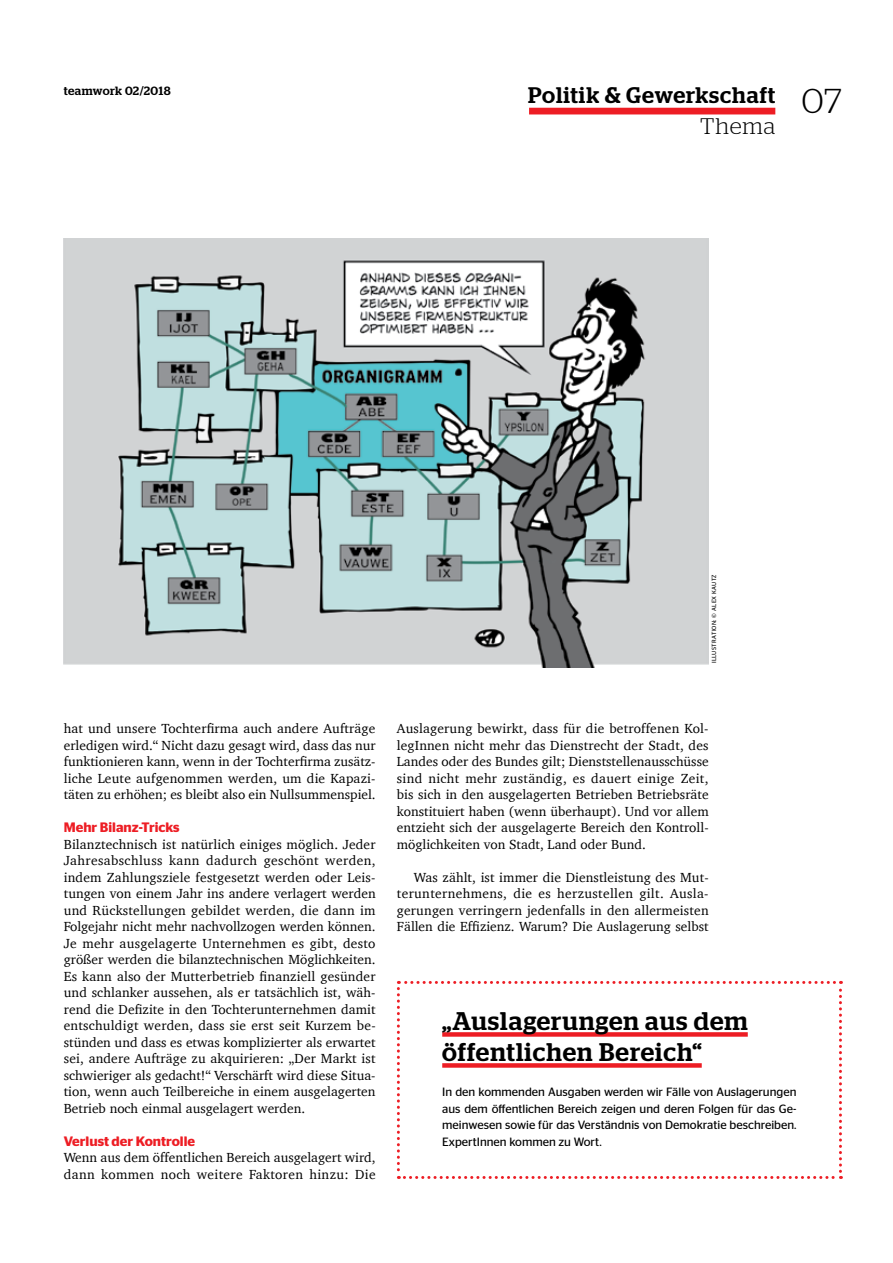
<style>
.page{position:relative;width:893px;height:1263px;background:#fff}
.page>*{position:absolute;margin:0;border:0;box-sizing:border-box;transform-origin:0 0}
.t1{font:300 34.5px "Stag";color:#000}
.t2{font:500 25.5px/31px "Stag";letter-spacing:.04em;color:#000}
.t3{font:500 22.5px "Stag";letter-spacing:.04em;color:#000}
.t4{font:300 22.5px "Stag";letter-spacing:.04em;color:#000}
.t5{font:600 13.65px "Stag Sans";color:#ed1d24}
.t6{font:13.5px/16.5px "Charter";color:#000;text-align:justify}
.t7{font:12px/16.5px "Stag Sans";color:#000;text-align:justify}
.t8{font:500 12px "Stag";letter-spacing:.035em;color:#000}
.t9{font:6px "Stag Sans";color:#000}
</style>
<div class="page">
<div style="left:529px;top:108px;width:246px;height:6px;background:#ed1d24"></div>
<img style="left:64px;top:238px;width:645px;height:429px">
<svg style="left:397px;top:981px;width:445px;height:198px"></svg>
<div style="left:442px;top:1032px;width:306px;height:5px;background:#ed1d24"></div>
<div style="left:442px;top:1063px;width:260px;height:5px;background:#ed1d24"></div>
<p class="t8" style="left:64px;top:83px;width:108px">teamwork 02/2018</p>
<h1 class="t1" style="left:802px;top:81px;width:42px">07</h1>
<h3 class="t3" style="left:528px;top:82px;width:249px">Politik &amp; Gewerkschaft</h3>
<h3 class="t4" style="left:700px;top:113px;width:77px">Thema</h3>
<p class="t9" style="left:711px;top:663px;width:90px;rotate:-90deg">Illustration: © Alex Kautz</p>
<p class="t6" style="left:64px;top:720px;width:313px">hat und unsere Tochterfirma auch andere Aufträge erledigen wird.“ Nicht dazu gesagt wird, dass das nur funktionieren kann, wenn in der Tochterfirma zusätz&shy;liche Leute aufgenommen werden, um die Kapazi&shy;täten zu erhöhen; es bleibt also ein Nullsummenspiel.</p>
<p class="t5" style="left:64px;top:820px;width:117px">Mehr Bilanz-Tricks</p>
<p class="t6" style="left:64px;top:836px;width:313px">Bilanztechnisch ist natürlich einiges möglich. Jeder Jahresabschluss kann dadurch geschönt werden, indem Zahlungsziele festgesetzt werden oder Leis&shy;tungen von einem Jahr ins andere verlagert werden und Rückstellungen gebildet werden, die dann im Folgejahr nicht mehr nachvollzogen werden können.<br>Je mehr ausgelagerte Unternehmen es gibt, desto größer werden die bilanztechnischen Möglichkeiten.<br>Es kann also der Mutterbetrieb finanziell gesünder und schlanker aussehen, als er tatsächlich ist, wäh&shy;rend die Defizite in den Tochterunternehmen damit entschuldigt werden, dass sie erst seit Kurzem be&shy;stünden und dass es etwas komplizierter als erwartet sei, andere Aufträge zu akquirieren: „Der Markt ist schwieriger als gedacht!“ Verschärft wird diese Situa&shy;tion, wenn auch Teilbereiche in einem ausgelagerten Betrieb noch einmal ausgelagert werden.</p>
<p class="t5" style="left:64px;top:1133px;width:133px">Verlust der Kontrolle</p>
<p class="t6" style="left:64px;top:1149px;width:313px">Wenn aus dem öffentlichen Bereich ausgelagert wird, dann kommen noch weitere Faktoren hinzu: Die</p>
<p class="t6" style="left:397px;top:720px;width:313px">Auslagerung bewirkt, dass für die betroffenen Kol&shy;legInnen nicht mehr das Dienstrecht der Stadt, des Landes oder des Bundes gilt; Dienststellenausschüsse sind nicht mehr zuständig, es dauert einige Zeit, bis sich in den ausgelagerten Betrieben Betriebsräte konstituiert haben (wenn überhaupt). Und vor allem entzieht sich der ausgelagerte Bereich den Kontroll&shy;möglichkeiten von Stadt, Land oder Bund.</p>
<p class="t6" style="left:397px;top:869px;width:313px;text-indent:17px">Was zählt, ist immer die Dienstleistung des Mut&shy;terunternehmens, die es herzustellen gilt. Ausla&shy;gerungen verringern jedenfalls in den allermeisten Fällen die Effizienz. Warum? Die Auslagerung selbst</p>
<h2 class="t2" style="left:442px;top:1005px;width:307px">„Auslagerungen aus dem öffentlichen Bereich“</h2>
<p class="t7" style="left:442px;top:1084px;width:356px">In den kommenden Ausgaben werden wir Fälle von Auslagerungen aus dem öffentlichen Bereich zeigen und deren Folgen für das Ge&shy;meinwesen sowie für das Verständnis von Demokratie beschreiben.<br>ExpertInnen kommen zu Wort.</p>
</div>
